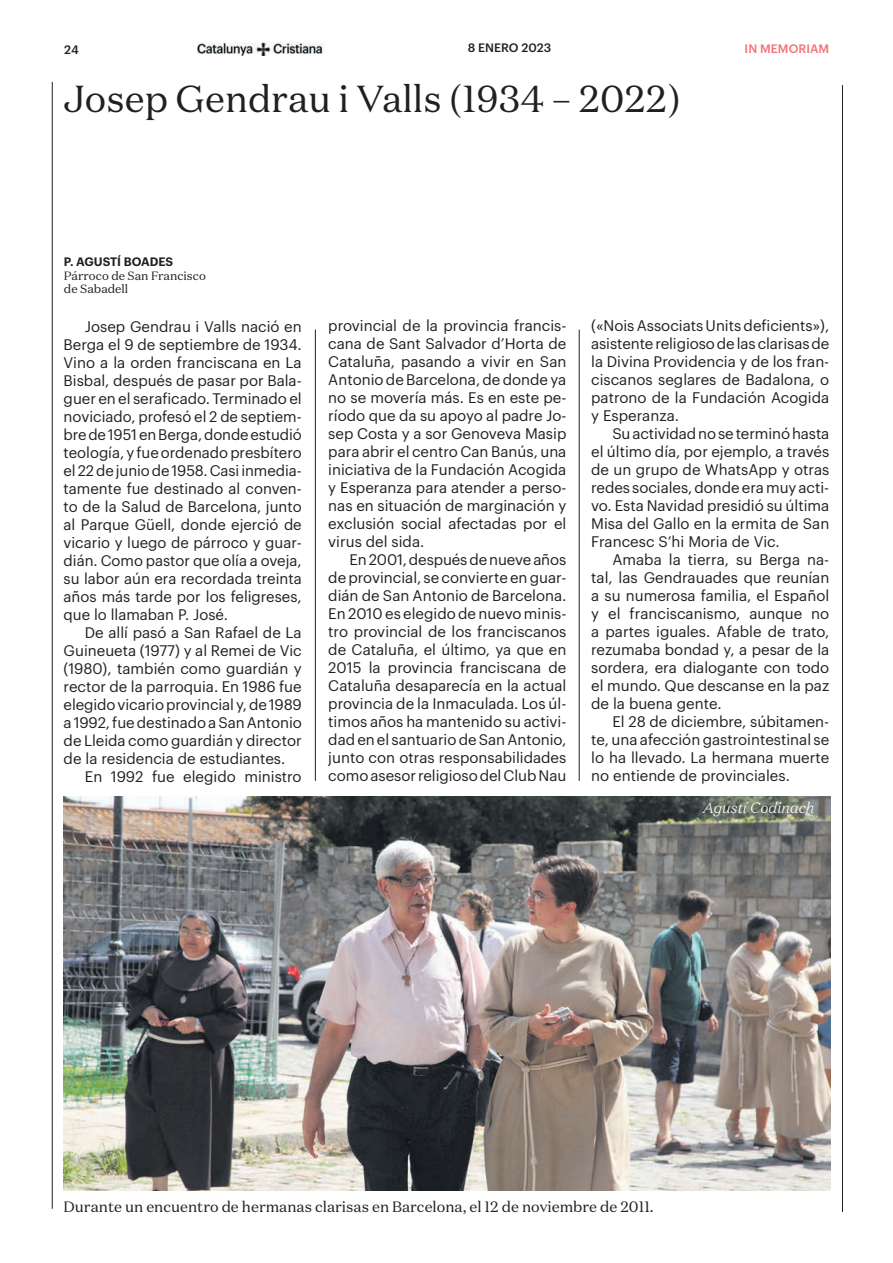
<style>
.page{position:relative;width:893px;height:1263px;background:#fff}
.page>*{position:absolute;margin:0;border:0;box-sizing:border-box;transform-origin:0 0}
.t1{font:37.5px "Domaine Text";color:#231f20}
.t2{font:15px/18px "Graphik";color:#231f20;text-align:justify}
.t3{font:15px "Domaine Text";color:#231f20}
.t4{font:italic 300 15px "Domaine Text";color:#fff}
.t5{font:12px/13.5px "Domaine Text";color:#231f20}
.t6{font:600 12px "Graphik";color:#231f20}
.t7{font:500 12px "Graphik";color:#231f20}
.t8{font:500 12px "Graphik";letter-spacing:.005em;color:#f27278}
</style>
<div class="page">
<img style="left:197px;top:42px;width:126px;height:13px">
<hr style="left:842px;top:85px;width:1px;height:1127px;background:#231f20">
<hr style="left:52px;top:82px;width:1px;height:1127px;background:#231f20">
<img style="left:64px;top:796px;width:767px;height:394px">
<hr style="left:315px;top:330px;width:1px;height:451px;background:#231f20">
<hr style="left:579px;top:330px;width:1px;height:451px;background:#231f20">
<p class="t7" style="left:64px;top:41px;width:16px">24</p>
<p class="t7" style="left:468px;top:39px;width:85px">8 ENERO 2023</p>
<p class="t8" style="left:745px;top:39px;width:86px">IN MEMORIAM</p>
<h1 class="t1" style="left:64px;top:75px;width:618px">Josep Gendrau i Valls (1934 – 2022)</h1>
<p class="t6" style="left:64px;top:253px;width:111px">P. AGUSTÍ BOADES</p>
<p class="t5" style="left:64px;top:269px;width:143px">Párroco de San Francisco de Sabadell</p>
<p class="t2" style="left:64px;top:316px;width:240px;text-indent:21px">Josep Gendrau i Valls nació en Berga el 9 de septiembre de 1934.<br>Vino a la orden franciscana en La Bisbal, después de pasar por Bala&shy;guer en el seraficado. Terminado el noviciado, profesó el 2 de septiem&shy;bre de 1951 en Berga, donde estudió teología, y fue ordenado presbítero el 22 de junio de 1958. Casi inmedia&shy;tamente fue destinado al conven&shy;to de la Salud de Barcelona, junto al Parque Güell, donde ejerció de vicario y luego de párroco y guar&shy;dián. Como pastor que olía a oveja, su labor aún era recordada treinta años más tarde por los feligreses, que lo llamaban P. José.</p>
<p class="t2" style="left:64px;top:622px;width:240px;text-indent:21px">De allí pasó a San Rafael de La Guineueta (1977) y al Remei de Vic (1980), también como guardián y rector de la parroquia. En 1986 fue elegido vicario provincial y, de 1989 a 1992, fue destinado a San Antonio de Lleida como guardián y director de la residencia de estudiantes.</p>
<p class="t2" style="left:85px;top:766px;width:218px">En 1992 fue elegido ministro</p>
<p class="t2" style="left:328px;top:316px;width:240px">provincial de la provincia francis&shy;cana de Sant Salvador d’Horta de Cataluña, pasando a vivir en San Antonio de Barcelona, de donde ya no se movería más. Es en este pe&shy;ríodo que da su apoyo al padre Jo&shy;sep Costa y a sor Genoveva Masip para abrir el centro Can Banús, una iniciativa de la Fundación Acogida y Esperanza para atender a perso&shy;nas en situación de marginación y exclusión social afectadas por el virus del sida.</p>
<p class="t2" style="left:328px;top:550px;width:240px;text-indent:21px">En 2001, después de nueve años de provincial, se convierte en guar&shy;dián de San Antonio de Barcelona.<br>En 2010 es elegido de nuevo minis&shy;tro provincial de los franciscanos de Cataluña, el último, ya que en 2015 la provincia franciscana de Cataluña desaparecía en la actual provincia de la Inmaculada. Los úl&shy;timos años ha mantenido su activi&shy;dad en el santuario de San Antonio, junto con otras responsabilidades como asesor religioso del Club Nau</p>
<p class="t2" style="left:591px;top:316px;width:240px">(«Nois Associats Units deficients»), asistente religioso de las clarisas de la Divina Providencia y de los fran&shy;ciscanos seglares de Badalona, o patrono de la Fundación Acogida y Esperanza.</p>
<p class="t2" style="left:591px;top:424px;width:240px;text-indent:21px">Su actividad no se terminó hasta el último día, por ejemplo, a través de un grupo de WhatsApp y otras redes sociales, donde era muy acti&shy;vo. Esta Navidad presidió su última Misa del Gallo en la ermita de San Francesc S’hi Moria de Vic.</p>
<p class="t2" style="left:591px;top:550px;width:240px;text-indent:21px">Amaba la tierra, su Berga na&shy;tal, las Gendrauades que reunían a su numerosa familia, el Español y el franciscanismo, aunque no a partes iguales. Afable de trato, rezumaba bondad y, a pesar de la sordera, era dialogante con todo el mundo. Que descanse en la paz de la buena gente.</p>
<p class="t2" style="left:591px;top:712px;width:240px;text-indent:21px">El 28 de diciembre, súbitamen&shy;te, una afección gastrointestinal se lo ha llevado. La hermana muerte no entiende de provinciales.</p>
<p class="t4" style="left:703px;top:798px;width:113px">Agustí Codinach</p>
<p class="t3" style="left:64px;top:1197px;width:592px">Durante un encuentro de hermanas clarisas en Barcelona, el 12 de noviembre de 2011.</p>
</div>
